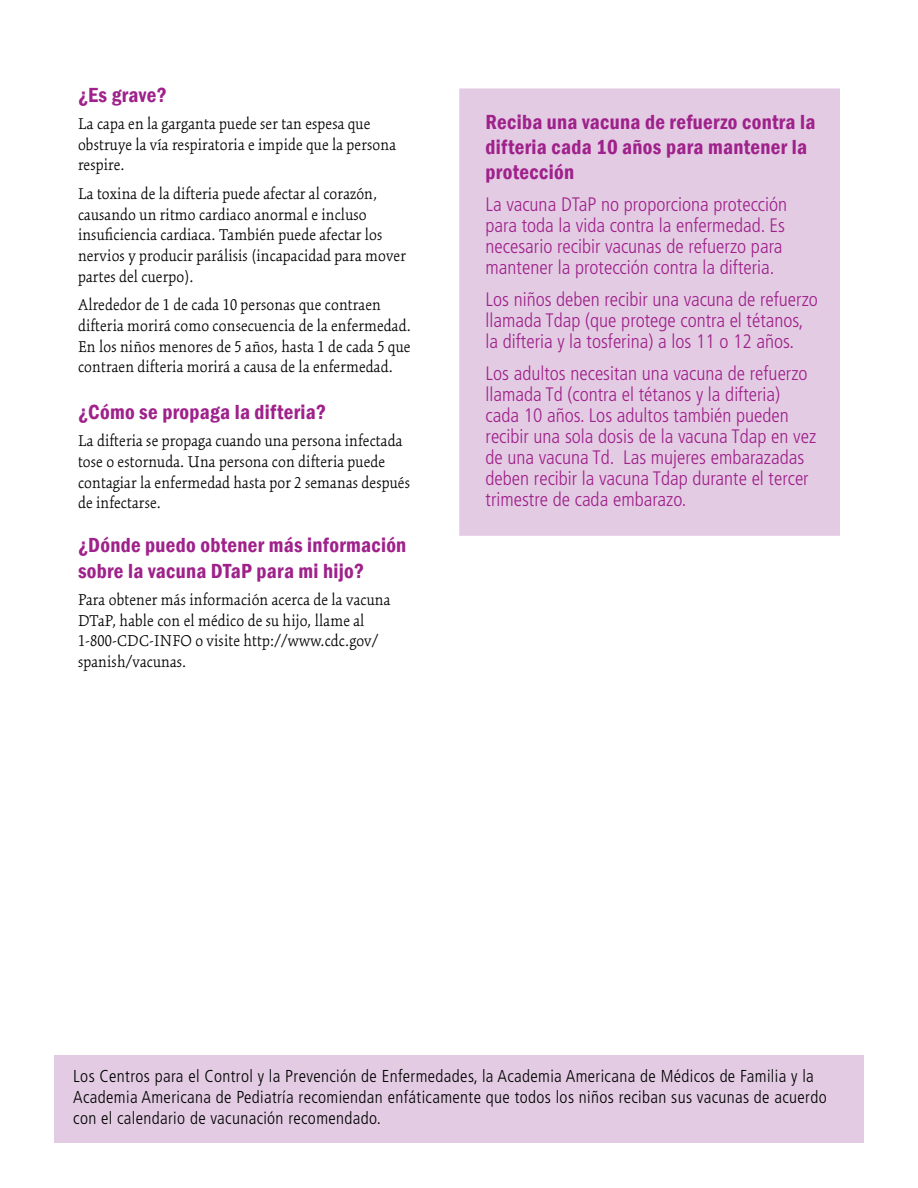
<style>
.page{position:relative;width:918px;height:1188px;background:#fff}
.page>*{position:absolute;margin:0;border:0;box-sizing:border-box;transform-origin:0 0}
.t1{font:600 condensed 21px/25.2px "Franklin Gothic";letter-spacing:.015em;color:#9f218b}
.t2{font:300 condensed 19.5px/21px "Frutiger LT Std";color:#9f218b}
.t3{font:300 17.25px/20.7px "Kinesis Std";letter-spacing:.01em;color:#000}
.t4{font:300 condensed 17.25px/21px "Frutiger LT Std";letter-spacing:.02em;color:#000}
</style>
<div class="page">
<div style="left:444px;top:73px;width:411px;height:478px;background:#e3cce3;border:15px solid #fff"></div>
<div style="left:54px;top:1055px;width:810px;height:88px;background:#e3cce3"></div>
<h3 class="t1" style="left:78px;top:82px;width:90px">¿Es grave?</h3>
<p class="t3" style="left:78px;top:113px;width:320px">La capa en la garganta puede ser tan espesa que obstruye la vía respiratoria e impide que la persona respire.</p>
<p class="t3" style="left:78px;top:183px;width:329px">La toxina de la difteria puede afectar al corazón, causando un ritmo cardiaco anormal e incluso insuficiencia cardiaca. También puede afectar los nervios y producir parálisis (incapacidad para mover partes del cuerpo).</p>
<p class="t3" style="left:78px;top:295px;width:334px">Alrededor de 1 de cada 10 personas que contraen difteria morirá como consecuencia de la enfermedad.<br>En los niños menores de 5 años, hasta 1 de cada 5 que contraen difteria morirá a causa de la enfermedad.</p>
<h3 class="t1" style="left:78px;top:399px;width:250px">¿Cómo se propaga la difteria?</h3>
<p class="t3" style="left:78px;top:431px;width:333px">La difteria se propaga cuando una persona infectada tose o estornuda. Una persona con difteria puede contagiar la enfermedad hasta por 2 semanas después de infectarse.</p>
<h3 class="t1" style="left:78px;top:532px;width:330px">¿Dónde puedo obtener más información sobre la vacuna DTaP para mi hijo?</h3>
<p class="t3" style="left:78px;top:589px;width:314px">Para obtener más información acerca de la vacuna DTaP, hable con el médico de su hijo, llame al 1-800-CDC-INFO o visite http://www.cdc.gov/ spanish/vacunas.</p>
<h3 class="t1" style="left:486px;top:109px;width:331px">Reciba una vacuna de refuerzo contra la difteria cada 10 años para mantener la protección</h3>
<p class="t2" style="left:486px;top:194px;width:303px">La vacuna DTaP no proporciona protección para toda la vida contra la enfermedad. Es necesario recibir vacunas de refuerzo para mantener la protección contra la difteria.</p>
<p class="t2" style="left:486px;top:289px;width:334px">Los niños deben recibir una vacuna de refuerzo llamada Tdap (que protege contra el tétanos, la difteria y la tosferina) a los 11 o 12 años.</p>
<p class="t2" style="left:486px;top:363px;width:332px">Los adultos necesitan una vacuna de refuerzo llamada Td (contra el tétanos y la difteria) cada 10 años. Los adultos también pueden recibir una sola dosis de la vacuna Tdap en vez de una vacuna Td. Las mujeres embarazadas deben recibir la vacuna Tdap durante el tercer trimestre de cada embarazo.</p>
<p class="t4" style="left:73px;top:1065px;width:755px">Los Centros para el Control y la Prevención de Enfermedades, la Academia Americana de Médicos de Familia y la<br>Academia Americana de Pediatría recomiendan enfáticamente que todos los niños reciban sus vacunas de acuerdo con el calendario de vacunación recomendado.</p>
</div>
